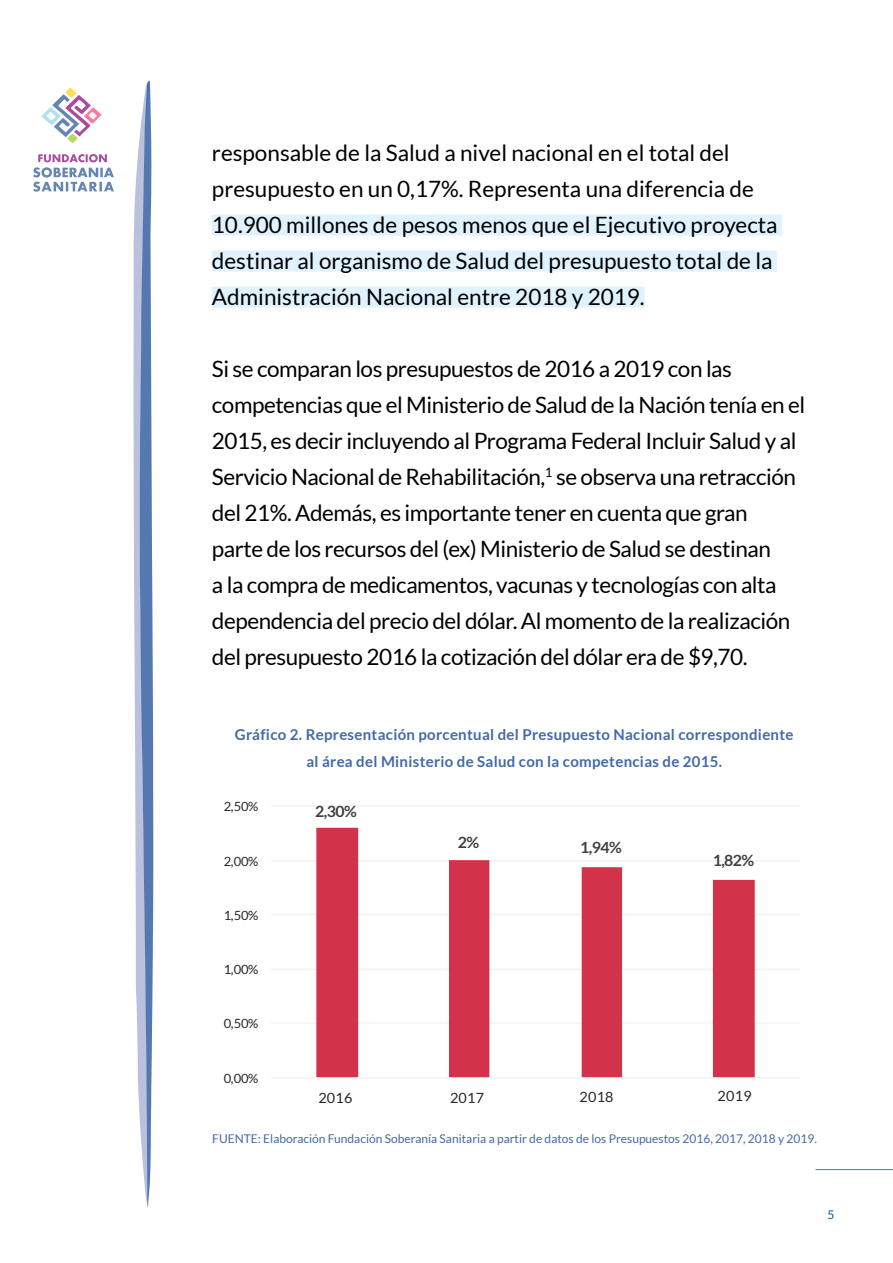
<style>
.page{position:relative;width:893px;height:1263px;background:#fff}
.page>*{position:absolute;margin:0;border:0;box-sizing:border-box;transform-origin:0 0}
.t1{font:22.5px/36px "Lato";letter-spacing:-.02em;color:#000}
.t2{font:22.5px/36px "Lato";color:#000}
.t3{font:700 15.45px "Lato";color:#404040}
.t4{font:700 15px/27px "Lato";letter-spacing:.02em;color:#4269a8;text-align:center}
.t5{font:14.1px "Lato";letter-spacing:.02em;color:#262626}
.t6{font:12.75px "Lato";letter-spacing:-.025em;color:#262626}
.t7{font:12px "Lato";color:#4269a8}
.t8{font:12px "Lato";color:#00529d}
</style>
<div class="page">
<svg style="left:33px;top:154px;width:81px;height:38px"></svg>
<svg style="left:41px;top:87px;width:61px;height:56px"></svg>
<svg style="left:133px;top:81px;width:20px;height:1126px"></svg>
<div style="left:212px;top:215px;width:570px;height:21px;background:#dff2fd"></div>
<div style="left:212px;top:251px;width:565px;height:21px;background:#dff2fd"></div>
<div style="left:212px;top:287px;width:433px;height:21px;background:#dff2fd"></div>
<hr style="left:815px;top:1169px;width:78px;height:1px;background:#5f778e">
<hr style="left:271px;top:1077px;width:529px;height:1px;background:#f2f2f2">
<hr style="left:271px;top:1022px;width:529px;height:2px;background:#f2f2f2">
<hr style="left:271px;top:969px;width:529px;height:1px;background:#f2f2f2">
<hr style="left:271px;top:914px;width:529px;height:1px;background:#f2f2f2">
<hr style="left:271px;top:860px;width:529px;height:1px;background:#f2f2f2">
<hr style="left:271px;top:805px;width:529px;height:2px;background:#f2f2f2">
<svg style="left:316px;top:828px;width:439px;height:249px"></svg>
<p class="t2" style="left:212px;top:134px;width:567px">responsable de la Salud a nivel nacional en el total del presupuesto en un 0,17%. Representa una diferencia de 10.900 millones de pesos menos que el Ejecutivo proyecta destinar al organismo de Salud del presupuesto total de la Administración Nacional entre 2018 y 2019.</p>
<p class="t1" style="left:212px;top:350px;width:595px">Si se comparan los presupuestos de 2016 a 2019 con las competencias que el Ministerio de Salud de la Nación tenía en el 2015, es decir incluyendo al Programa Federal Incluir Salud y al Servicio Nacional de Rehabilitación,<sup>1</sup> se observa una retracción del 21%. Además, es importante tener en cuenta que gran<br>parte de los recursos del (ex) Ministerio de Salud se destinan<br>a la compra de medicamentos, vacunas y tecnologías con alta dependencia del precio del dólar. Al momento de la realización del presupuesto 2016 la cotización del dólar era de $9,70.</p>
<p class="t4" style="left:235px;top:720px;width:560px">Gráfico 2. Representación porcentual del Presupuesto Nacional correspondiente al área del Ministerio de Salud con la competencias de 2015.</p>
<p class="t6" style="left:224px;top:800px;width:36px">2,50%</p>
<p class="t6" style="left:224px;top:854px;width:36px">2,00%</p>
<p class="t6" style="left:224px;top:908px;width:36px">1,50%</p>
<p class="t6" style="left:224px;top:962px;width:36px">1,00%</p>
<p class="t6" style="left:224px;top:1017px;width:36px">0,50%</p>
<p class="t6" style="left:224px;top:1071px;width:36px">0,00%</p>
<p class="t3" style="left:315px;top:802px;width:43px">2,30%</p>
<p class="t3" style="left:458px;top:833px;width:23px">2%</p>
<p class="t3" style="left:580px;top:838px;width:43px">1,94%</p>
<p class="t3" style="left:713px;top:851px;width:43px">1,82%</p>
<p class="t5" style="left:318px;top:1090px;width:36px">2016</p>
<p class="t5" style="left:450px;top:1090px;width:36px">2017</p>
<p class="t5" style="left:579px;top:1089px;width:36px">2018</p>
<p class="t5" style="left:717px;top:1088px;width:36px">2019</p>
<p class="t7" style="left:212px;top:1132px;width:606px">FUENTE: Elaboración Fundación Soberanía Sanitaria a partir de datos de los Presupuestos 2016, 2017, 2018 y 2019.</p>
<p class="t8" style="left:827px;top:1207px;width:8px">5</p>
</div>
